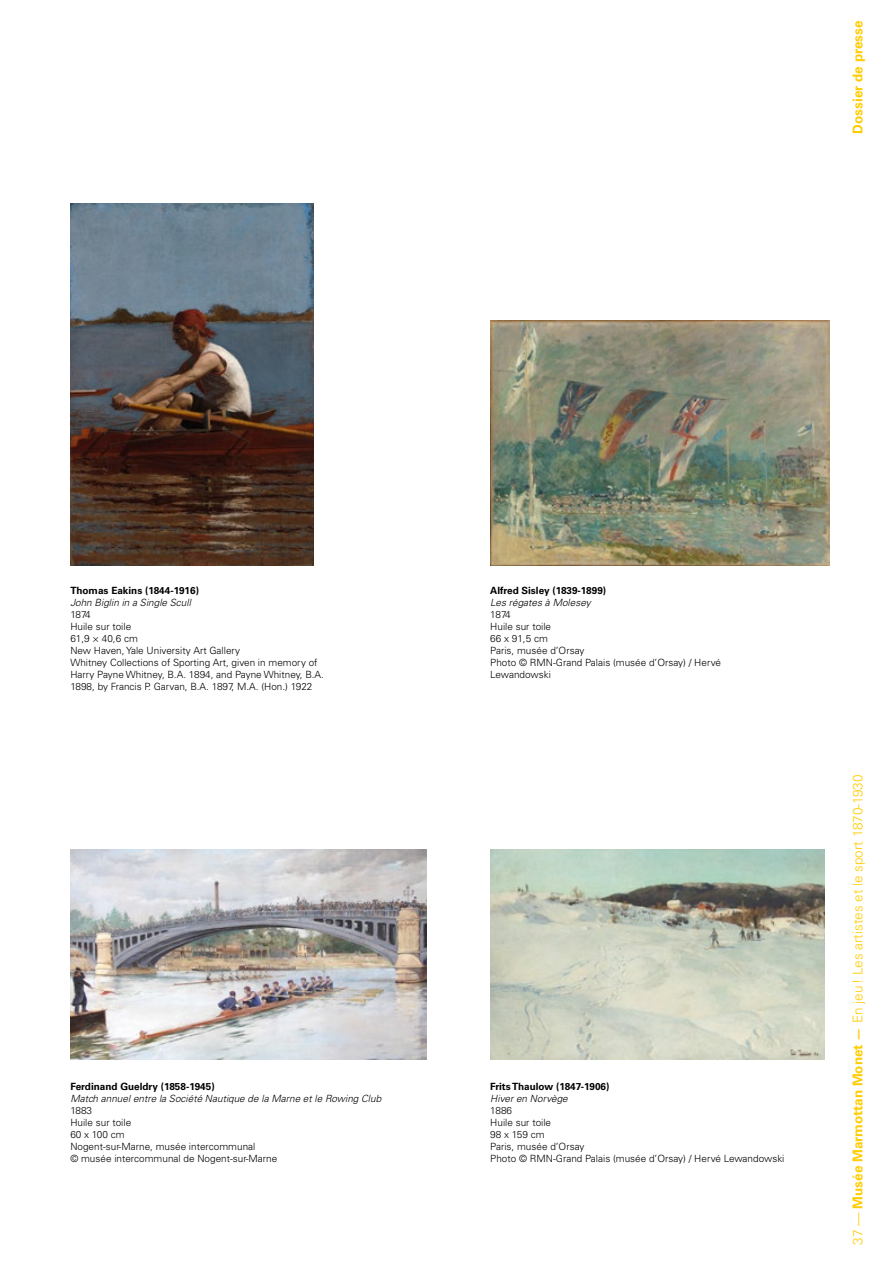
<style>
.page{position:relative;width:893px;height:1263px;background:#fff}
.page>*{position:absolute;margin:0;border:0;box-sizing:border-box;transform-origin:0 0}
.t1{font:300 13.5px "Univers LT Std";color:#fc0}
.t2{font:700 13.5px "Univers LT Std";color:#fc0}
.t3{font:300 9.9px/12px "Univers LT Std";color:#000}
.t4{font:italic 300 9.9px "Univers LT Std";color:#000}
.t5{font:700 9.9px "Univers LT Std";color:#000}
.s1{font-weight:700}
</style>
<div class="page">
<img style="left:70px;top:204px;width:243px;height:361px">
<img style="left:490px;top:320px;width:339px;height:245px">
<img style="left:490px;top:849px;width:335px;height:210px">
<img style="left:70px;top:850px;width:356px;height:209px">
<h1 class="t2" style="left:850px;top:134px;width:114px;rotate:-90deg">Dossier de presse</h1>
<p class="t5" style="left:70px;top:585px;width:130px">Thomas Eakins (1844-1916)</p>
<p class="t4" style="left:70px;top:597px;width:122px">John Biglin in a Single Scull</p>
<p class="t3" style="left:70px;top:609px;width:255px">1874<br>Huile sur toile<br>61,9 × 40,6 cm<br>New Haven, Yale University Art Gallery<br>Whitney Collections of Sporting Art, given in memory of Harry Payne Whitney, B.A. 1894, and Payne Whitney, B.A.<br>1898, by Francis P. Garvan, B.A. 1897, M.A. (Hon.) 1922</p>
<p class="t5" style="left:70px;top:1080px;width:146px">Ferdinand Gueldry (1858-1945)</p>
<p class="t4" style="left:70px;top:1092px;width:312px">Match annuel entre la Société Nautique de la Marne et le Rowing Club</p>
<p class="t3" style="left:70px;top:1104px;width:208px">1883<br>Huile sur toile<br>60 x 100 cm<br>Nogent-sur-Marne, musée intercommunal<br>© musée intercommunal de Nogent-sur-Marne</p>
<p class="t5" style="left:490px;top:585px;width:117px">Alfred Sisley (1839-1899)</p>
<p class="t4" style="left:490px;top:597px;width:102px">Les régates à Molesey</p>
<p class="t3" style="left:490px;top:609px;width:232px">1874<br>Huile sur toile<br>66 x 91,5 cm<br>Paris, musée d’Orsay<br>Photo © RMN-Grand Palais (musée d’Orsay) / Hervé<br>Lewandowski</p>
<p class="t5" style="left:490px;top:1080px;width:121px">Frits Thaulow (1847-1906)</p>
<p class="t4" style="left:490px;top:1092px;width:79px">Hiver en Norvège</p>
<p class="t3" style="left:490px;top:1104px;width:296px">1886<br>Huile sur toile<br>98 x 159 cm<br>Paris, musée d’Orsay<br>Photo © RMN-Grand Palais (musée d’Orsay) / Hervé Lewandowski</p>
<h1 class="t1" style="left:849px;top:1244px;width:471px;rotate:-90deg">37 — <span class="s1">Musée Marmottan Monet —</span> En jeu! Les artistes et le sport 1870-1930</h1>
</div>
